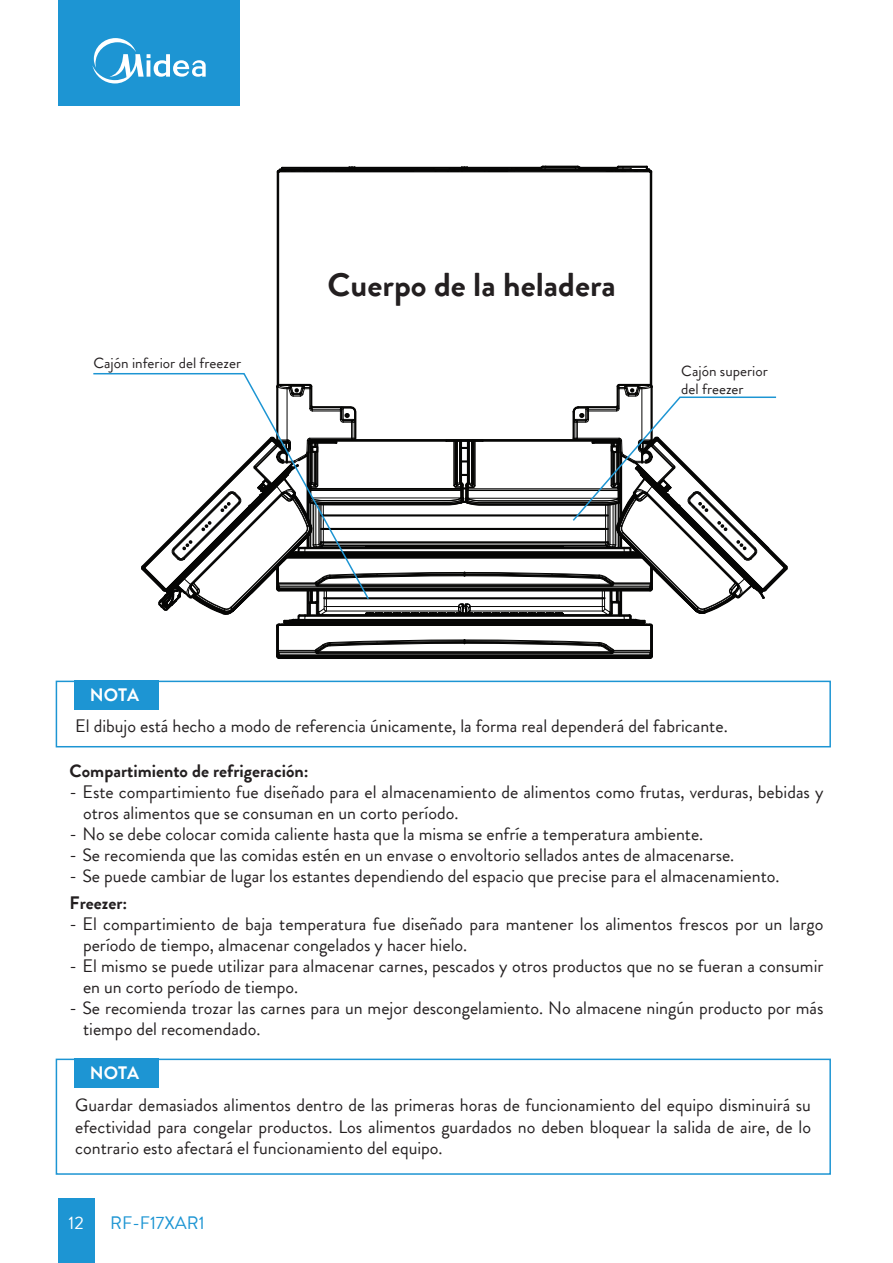
<style>
.page{position:relative;width:893px;height:1263px;background:#fff}
.page>*{position:absolute;margin:0;border:0;box-sizing:border-box;transform-origin:0 0}
.t1{font:700 33px "Brandon Grotesque";color:#231f20}
.t2{font:18px/21px "Brandon Grotesque";color:#231f20}
.t3{font:700 18px "Brandon Grotesque";color:#231f20}
.t4{font:18px "Brandon Grotesque";color:#1d95d3}
.t5{font:700 18px "Brandon Grotesque";color:#fff}
.t6{font:18px "Brandon Grotesque";color:#fff}
.t7{font:15px/17.9px "Brandon Grotesque";color:#231f20}
</style>
<div class="page">
<div style="left:58px;top:1198px;width:36px;height:65px;background:#1d95d3"></div>
<div style="left:56px;top:681px;width:775px;height:66px;border:2px solid #1d95d3"></div>
<div style="left:74px;top:681px;width:85px;height:29px;background:#1d95d3"></div>
<div style="left:56px;top:1058px;width:775px;height:117px;border:2px solid #1d95d3"></div>
<div style="left:74px;top:1058px;width:85px;height:30px;background:#1d95d3"></div>
<svg style="left:158px;top:165px;width:630px;height:494px"></svg>
<svg style="left:93px;top:372px;width:277px;height:229px"></svg>
<div style="left:58px;top:0;width:182px;height:106px;background:#1d95d3"></div>
<svg style="left:92px;top:38px;width:114px;height:45px"></svg>
<p class="t7" style="left:93px;top:354px;width:149px">Cajón inferior del freezer</p>
<h1 class="t1" style="left:328px;top:261px;width:290px">Cuerpo de la heladera</h1>
<p class="t7" style="left:681px;top:362px;width:88px">Cajón superior del freezer</p>
<p class="t5" style="left:90px;top:682px;width:51px">NOTA</p>
<p class="t2" style="left:75px;top:715px;width:654px">El dibujo está hecho a modo de referencia únicamente, la forma real dependerá del fabricante.</p>
<p class="t3" style="left:70px;top:758px;width:241px">Compartimiento de refrigeración:</p>
<p class="t2" style="left:83px;top:781px;width:742px;text-indent:-14px">- Este compartimiento fue diseñado para el almacenamiento de alimentos como frutas, verduras, bebidas y otros alimentos que se consuman en un corto período.</p>
<p class="t2" style="left:70px;top:823px;width:635px">- No se debe colocar comida caliente hasta que la misma se enfríe a temperatura ambiente.</p>
<p class="t2" style="left:70px;top:844px;width:666px">- Se recomienda que las comidas estén en un envase o envoltorio sellados antes de almacenarse.</p>
<p class="t2" style="left:70px;top:865px;width:711px">- Se puede cambiar de lugar los estantes dependiendo del espacio que precise para el almacenamiento.</p>
<p class="t3" style="left:70px;top:890px;width:59px">Freezer:</p>
<p class="t2" style="left:83px;top:913px;width:742px;text-indent:-14px">- El compartimiento de baja temperatura fue diseñado para mantener los alimentos frescos por un largo período de tiempo, almacenar congelados y hacer hielo.</p>
<p class="t2" style="left:83px;top:955px;width:742px;text-indent:-14px">- El mismo se puede utilizar para almacenar carnes, pescados y otros productos que no se fueran a consumir en un corto período de tiempo.</p>
<p class="t2" style="left:83px;top:997px;width:742px;text-indent:-14px">- Se recomienda trozar las carnes para un mejor descongelamiento. No almacene ningún producto por más tiempo del recomendado.</p>
<p class="t5" style="left:90px;top:1060px;width:51px">NOTA</p>
<p class="t2" style="left:75px;top:1094px;width:737px;line-height:21.6px;text-align:justify">Guardar demasiados alimentos dentro de las primeras horas de funcionamiento del equipo disminuirá su efectividad para congelar productos. Los alimentos guardados no deben bloquear la salida de aire, de lo contrario esto afectará el funcionamiento del equipo.</p>
<p class="t6" style="left:69px;top:1211px;width:17px">12</p>
<p class="t4" style="left:110px;top:1211px;width:96px">RF-F17XAR1</p>
</div>
